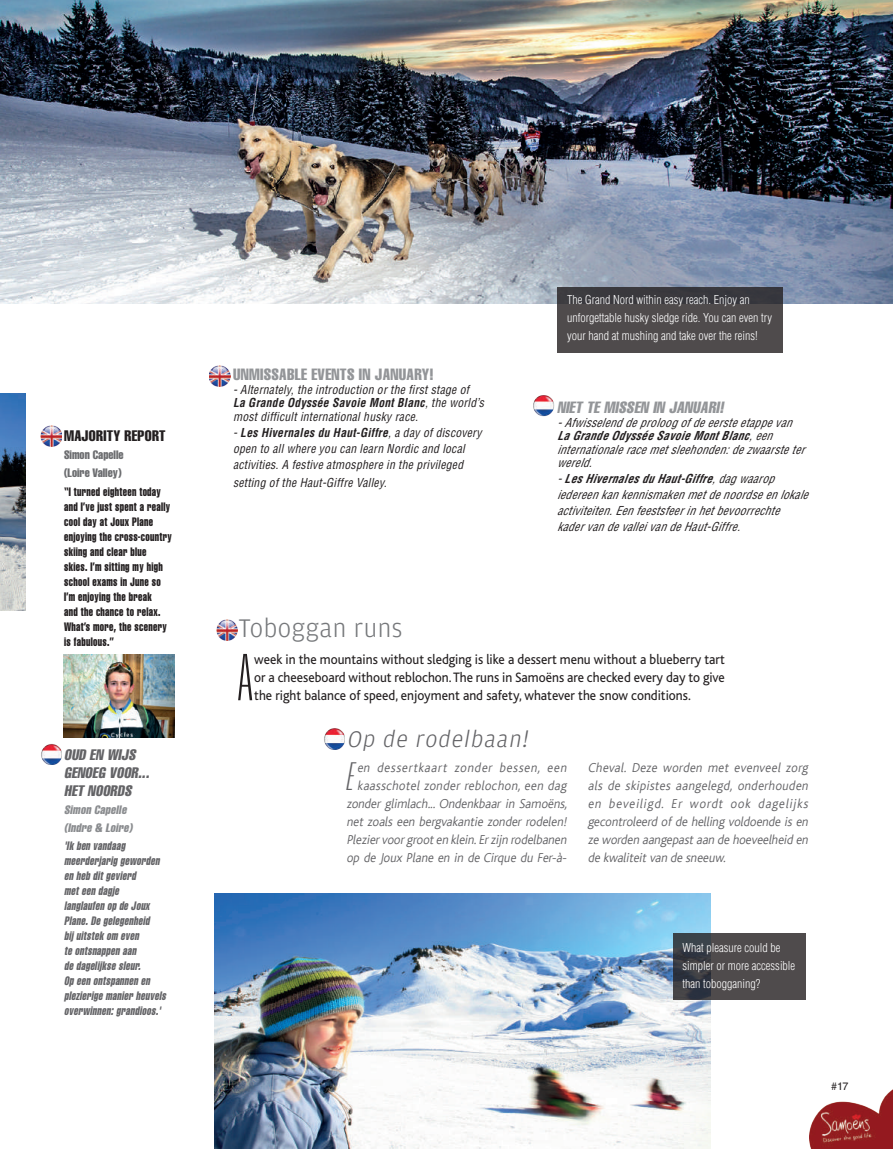
<style>
.page{position:relative;width:893px;height:1149px;background:#fff}
.page>*{position:absolute;margin:0;border:0;box-sizing:border-box;transform-origin:0 0}
.t1{font:100 ultra-condensed 64.05px "Univers LT";color:#231f20}
.t2{font:italic 100 ultra-condensed 38.4px "Univers LT";color:#636366}
.t3{font:300 27px "Amplitude";letter-spacing:.02em;color:#76787b}
.t4{font:italic 300 24px "Amplitude";color:#636366}
.t5{font:16.05px "Helvetica LT Std Comp";letter-spacing:.02em;color:#939598}
.t6{font:italic 16.05px "Helvetica LT Std Comp";color:#939598}
.t7{font:italic 15px/18px "Helvetica LT Std Comp";color:#636366}
.t8{font:15px "Helvetica LT Std Comp";letter-spacing:.02em;color:#231f20}
.t9{font:14.25px/18px "Bliss";color:#231f20;text-align:justify;scale:.94 1}
.t10{font:italic 300 13.5px/18px "Bliss";color:#636366;text-align:right;scale:.94 1}
.t11{font:italic condensed 12px/13.5px "Helvetica LT Std";letter-spacing:.02em;color:#231f20}
.t12{font:12px/15px "Helvetica LT Std Comp";letter-spacing:.03em;color:#231f20;scale:.85 1}
.t13{font:italic 12px/15px "Helvetica LT Std Comp";color:#636366;scale:.85 1}
.t14{font:300 condensed 12px/18px "Helvetica LT Std";color:#fff}
.t15{font:12px/18px "Helvetica LT Std Comp";color:#6c6d70}
.t16{font:italic 12px/18px "Helvetica LT Std Comp";color:#8a8c8f}
.t17{font:10.8px "Helvetica LT Std";color:#231f20}
.s1{font-weight:700}
</style>
<div class="page">
<img style="left:810px;top:1089px;width:83px;height:59px">
<img style="left:64px;top:654px;width:111px;height:83px">
<img style="left:0;top:0;width:893px;height:304px">
<img style="left:0;top:394px;width:26px;height:216px">
<img style="left:215px;top:893px;width:495px;height:255px">
<img style="left:41px;top:744px;width:21px;height:20px">
<img style="left:41px;top:425px;width:21px;height:21px">
<img style="left:209px;top:365px;width:21px;height:21px">
<img style="left:533px;top:395px;width:21px;height:21px">
<img style="left:216px;top:619px;width:21px;height:21px">
<img style="left:324px;top:728px;width:21px;height:21px">
<div style="left:557px;top:287px;width:225px;height:66px;background:linear-gradient(to bottom,#3c3b40,#565150)"></div>
<svg style="left:673px;top:932px;width:132px;height:67px;background:#4a494c"></svg>
<p class="t8" style="left:64px;top:426px;width:103px">MAJORITY REPORT</p>
<p class="t15" style="left:64px;top:445px;width:61px">Simon Capelle (Loire Valley)</p>
<p class="t12" style="left:64px;top:483px;width:128px">“I turned eighteen today and I’ve just spent a really cool day at Joux Plane enjoying the cross-country skiing and clear blue skies. I’m sitting my high school exams in June so<br>I’m enjoying the break<br>and the chance to relax.<br>What’s more, the scenery is fabulous.”</p>
<p class="t7" style="left:64px;top:744px;width:90px">OUD EN WIJS<br>GENOEG VOOR...<br>HET NOORDS</p>
<p class="t16" style="left:64px;top:799px;width:72px">Simon Capelle (Indre &amp; Loire)</p>
<p class="t13" style="left:64px;top:837px;width:124px">'Ik ben vandaag meerderjarig geworden en heb ditgevierd meteen dagje<br>langlaufen op de Joux<br>Plane.De gelegenheid<br>bij uitstek om even<br>te ontsnappen aan<br>de dagelijkse sleur.<br>Op een ontspannen en plezierige manier heuvels overwinnen:grandioos.'</p>
<h3 class="t5" style="left:233px;top:364px;width:202px">UNMISSABLE EVENTS IN JANUARY!</h3>
<p class="t11" style="left:233px;top:382px;width:252px">- Alternately, the introduction or the first stage of<br><span class="s1">La Grande Odyssée Savoie Mont Blanc</span>, the world’s most difficult international husky race.</p>
<p class="t11" style="left:233px;top:424px;width:250px;line-height:16px">- <span class="s1">Les Hivernales du Haut-Giffre</span>, a day of discovery open to all where you can learn Nordic and local activities. A festive atmosphere in the privileged</p>
<p class="t11" style="left:233px;top:475px;width:155px">setting of the Haut-Giffre Valley.</p>
<h3 class="t3" style="left:238px;top:612px;width:166px">Toboggan runs</h3>
<p class="t14" style="left:567px;top:290px;width:206px">The Grand Nord within easy reach. Enjoy an unforgettable husky sledge ride. You can even try your hand at mushing and take over the reins!</p>
<h3 class="t6" style="left:557px;top:397px;width:172px">NIET TE MISSEN IN JANUARI!</h3>
<p class="t11" style="left:557px;top:415px;width:249px">-Afwisselend de proloog of de eerste etappe van <span class="s1">La Grande Odyssée Savoie Mont Blanc</span>,een internationale race met sleehonden:de zwaarste ter wereld.</p>
<p class="t11" style="left:557px;top:470px;width:252px;line-height:16px">-<span class="s1">Les Hivernales du Haut-Giffre</span>,dag waarop iedereen kan kennismaken met de noordse en lokale activiteiten.Een feestsfeer in het bevoorrechte kader van de vallei van de Haut-Giffre.</p>
<h1 class="t1" style="left:239px;top:644px;width:15px">A</h1>
<p class="t9" style="left:254px;top:650px;width:502px">week in the mountains without sledging is like a dessert menu without a blueberry tart or a cheeseboard without reblochon. The runs in Samoëns are checked every day to give the right balance of speed, enjoyment and safety, whatever the snow conditions.</p>
<h3 class="t4" style="left:347px;top:725px;width:187px">Op de rodelbaan!</h3>
<h2 class="t2" style="left:345px;top:757px;width:16px">E</h2>
<p class="t10" style="left:346px;top:758px;width:239px">en dessertkaart zonder bessen, een kaasschotel zonder reblochon, een dag zonder glimlach... Ondenkbaar in Samoëns, net zoals een bergvakantie zonder rodelen!<br>Pleziervoorgrooten klein.Erzijn rodelbanen op de Joux Plane en in de Cirque du Fer-à-</p>
<p class="t10" style="left:588px;top:758px;width:238px;text-align:justify">Cheval. Deze worden met evenveel zorg als de skipistes aangelegd, onderhouden en beveiligd. Er wordt ook dagelij ks gecontroleerd of de helling voldoende is en ze worden aangepastaan de hoeveelheid en de kwaliteitvan de sneeuw.</p>
<p class="t14" style="left:683px;top:938px;width:114px">What pleasure could be simpler or more accessible than tobogganing?</p>
<p class="t17" style="left:831px;top:1079px;width:19px">#17</p>
</div>
